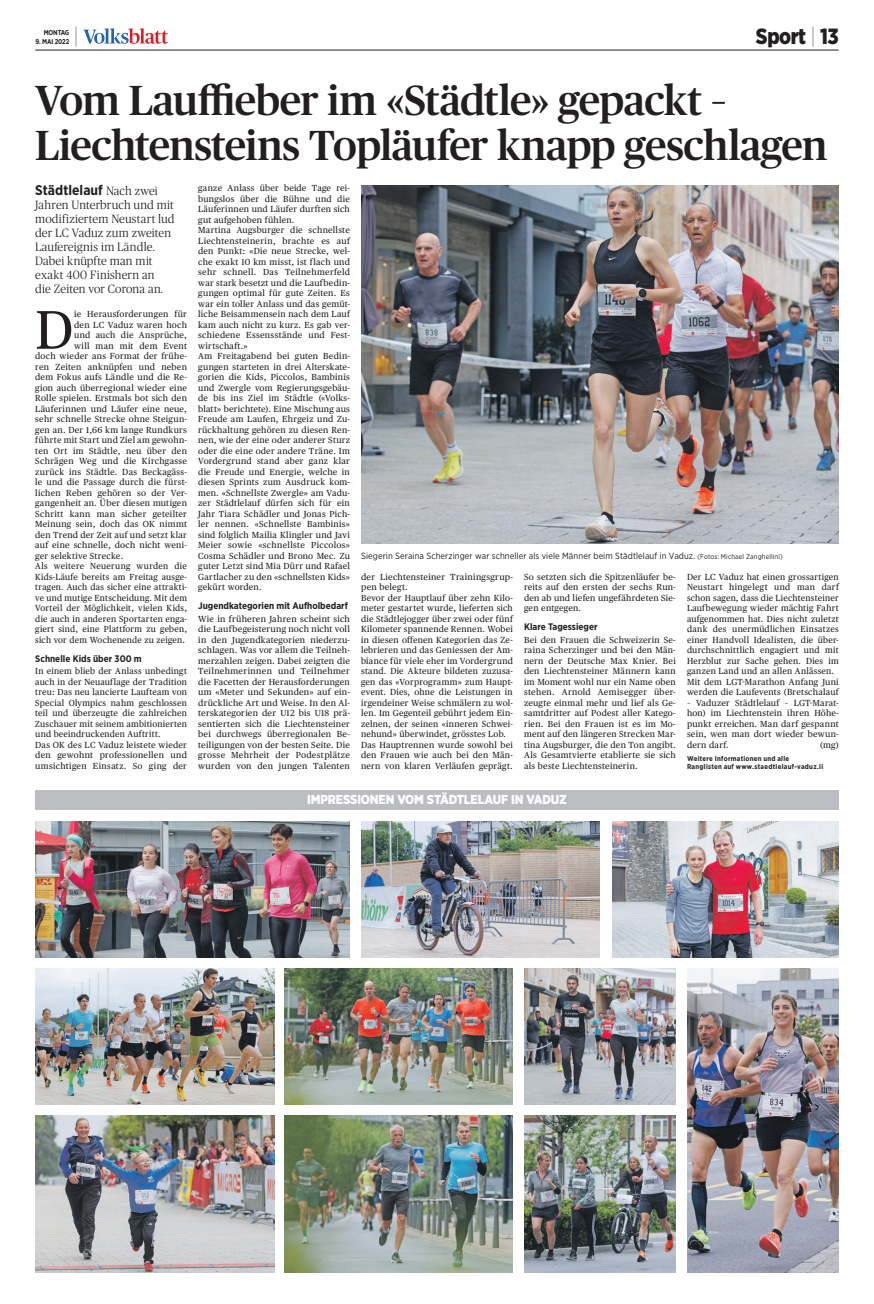
<style>
.page{position:relative;width:874px;height:1304px;background:#fff}
.page>*{position:absolute;margin:0;border:0;box-sizing:border-box;transform-origin:0 0}
.t1{font:54.3px "Publico Text";color:#231f20}
.t2{font:500 42px/45px "Publico";letter-spacing:-.02em;color:#231f20}
.t3{font:900 22px "Gotham Narrow";letter-spacing:-.02em;color:#231f20;scale:.94 1}
.t4{font:100 22px "Gotham Narrow";color:#231f20}
.t5{font:700 14px "Gotham Narrow";letter-spacing:.005em;color:#231f20}
.t6{font:900 13px "Gotham Narrow";letter-spacing:-.015em;color:#fff}
.t7{font:300 12px/14px "Publico";letter-spacing:.01em;color:#231f20}
.t8{font:700 9.5px "Gotham Narrow";color:#231f20}
.t9{font:9px "Gotham Narrow";letter-spacing:.01em;color:#231f20}
.t10{font:8.8px/10.5px "Publico Text";letter-spacing:.025em;color:#231f20}
.t11{font:8.8px "Publico Text";letter-spacing:.025em;color:#231f20;scale:.96 1}
.t12{font:700 7px/7.5px "Gotham Narrow";letter-spacing:.04em;color:#231f20}
.t13{font:700 7px "Gotham Narrow";letter-spacing:.04em;color:#231f20;scale:.94 1}
.s1{font-weight:100}
.s2{font-family:"Publico";font-weight:300;font-size:12px}
.s3{font-size:7px}
</style>
<div class="page">
<hr style="left:35px;top:50px;width:803px;height:1px;background:#231f20">
<svg style="left:83px;top:28px;width:85px;height:16px"></svg>
<img style="left:361px;top:185px;width:477px;height:358px">
<div style="left:35px;top:790px;width:803px;height:20px;background:#bcbdc0"></div>
<img style="left:35px;top:821px;width:315px;height:137px">
<img style="left:612px;top:821px;width:226px;height:137px">
<img style="left:284px;top:1115px;width:228px;height:158px">
<img style="left:35px;top:968px;width:239px;height:137px">
<img style="left:284px;top:968px;width:228px;height:137px">
<img style="left:524px;top:1115px;width:151px;height:158px">
<img style="left:35px;top:1115px;width:239px;height:158px">
<img style="left:361px;top:821px;width:238px;height:137px">
<img style="left:687px;top:968px;width:151px;height:305px">
<img style="left:524px;top:968px;width:151px;height:137px">
<h3 class="t4" style="left:74px;top:28px;width:7px">|</h3>
<h3 class="t3" style="left:755px;top:28px;width:89px">Sport-<span class="s1">|</span>-13</h3>
<h2 class="t2" style="left:35px;top:81px;width:793px">Vom Lauffieber im «Städtle» gepackt –<br>Liechtensteins Topläufer knapp geschlagen</h2>
<h3 class="t5" style="left:35px;top:185px;width:124px">Städtlelauf <span class="s2">Nach zwei</span></h3>
<h3 class="t7" style="left:35px;top:199px;width:141px">Jahren Unterbruch und mit modifiziertem Neustart lud der LC Vaduz zum zweiten<br>Laufereignis im Ländle.<br>Dabei knüpfte man mit exakt 400 Finishern an<br>die Zeiten vor Corona an.</h3>
<h1 class="t1" style="left:35px;top:306px;width:39px">D</h1>
<p class="t10" style="left:74px;top:309px;width:114px">ie Herausforderungen für</p>
<p class="t13" style="left:44px;top:30px;width:29px">MONTAG</p>
<p class="t13" style="left:35px;top:39px;width:37px">9. MAI 2022</p>
<p class="t10" style="left:198px;top:183px;width:153px">ganze Anlass über beide Tage rei&shy;bungslos über die Bühne und die Läuferinnen und Läufer durften sich gut aufgehoben fühlen.<br>Martina Augsburger die schnellste Liechtensteinerin, brachte es auf den Punkt: «Die neue Strecke, wel&shy;che exakt 10 km misst, ist flach und sehr schnell. Das Teilnehmerfeld war stark besetzt und die Laufbedin&shy;gungen optimal für gute Zeiten. Es war ein toller Anlass und das gemüt&shy;liche Beisammensein nach dem Lauf kam auch nicht zu kurz. Es gab ver&shy;schiedene Essensstände und Fest&shy;wirtschaft.»<br>Am Freitagabend bei guten Bedin&shy;gungen starteten in drei Alterskate&shy;gorien die Kids, Piccolos, Bambinis und Zwergle vom Regierungsgebäu&shy;de bis ins Ziel im Städtle («Volks&shy;blatt» berichtete). Eine Mischung aus Freude am Laufen, Ehrgeiz und Zu&shy;rückhaltung gehören zu diesen Ren&shy;nen, wie der eine oder anderer Sturz oder die eine oder andere Träne. Im Vordergrund stand aber ganz klar die Freude und Energie, welche in diesen Sprints zum Ausdruck kom&shy;men. «Schnellste Zwergle» am Vadu&shy;zer Städtlelauf dürfen sich für ein Jahr Tiara Schädler und Jonas Pich&shy;ler nennen. «Schnellste Bambinis» sind folglich Mailia Klingler und Javi Meier sowie «schnellste Piccolos» Cosma Schädler und Brono Mec. Zu guter Letzt sind Mia Dürr und Rafael Gartlacher zu den «schnellsten Kids» gekürt worden.</p>
<p class="t8" style="left:198px;top:603px;width:151px">Jugendkategorien mit Aufholbedarf</p>
<p class="t10" style="left:198px;top:614px;width:153px;text-align:justify">Wie in früheren Jahren scheint sich die Laufbegeisterung noch nicht voll in den Jugendkategorien niederzu&shy;schlagen. Was vor allem die Teilneh&shy;merzahlen zeigen. Dabei zeigten die Teilnehmerinnen und Teilnehmer die Facetten der Herausforderungen um «Meter und Sekunden» auf ein&shy;drückliche Art und Weise. In den Al&shy;terskategorien der U12 bis U18 prä&shy;sentierten sich die Liechtensteiner bei durchwegs überregionalen Be&shy;teiligungen von der besten Seite. Die grosse Mehrheit der Podestplätze wurden von den jungen Talenten</p>
<p class="t10" style="left:74px;top:320px;width:114px">den LC Vaduz waren hoch</p>
<p class="t10" style="left:74px;top:330px;width:114px">und auch die Ansprüche,</p>
<p class="t10" style="left:74px;top:341px;width:114px">will man mit dem Event</p>
<p class="t10" style="left:35px;top:351px;width:153px">doch wieder ans Format der frühe-</p>
<p class="t10" style="left:35px;top:362px;width:153px">ren Zeiten anknüpfen und neben</p>
<p class="t10" style="left:35px;top:372px;width:153px">dem Fokus aufs Ländle und die Re-</p>
<p class="t10" style="left:35px;top:383px;width:153px">gion auch überregional wieder eine</p>
<p class="t10" style="left:35px;top:393px;width:153px">Rolle spielen. Erstmals bot sich den</p>
<p class="t10" style="left:35px;top:404px;width:153px">Läuferinnen und Läufer eine neue,</p>
<p class="t10" style="left:35px;top:414px;width:153px">sehr schnelle Strecke ohne Steigun-</p>
<p class="t10" style="left:35px;top:425px;width:153px">gen an. Der 1,66 km lange Rundkurs</p>
<p class="t10" style="left:35px;top:435px;width:153px">führte mit Start und Ziel am gewohn-</p>
<p class="t10" style="left:35px;top:446px;width:153px">ten Ort im Städtle, neu über den</p>
<p class="t10" style="left:35px;top:456px;width:153px">Schrägen Weg und die Kirchgasse</p>
<p class="t10" style="left:35px;top:467px;width:153px">zurück ins Städtle. Das Beckagäss-</p>
<p class="t10" style="left:35px;top:477px;width:153px">le und die Passage durch die fürst-</p>
<p class="t10" style="left:35px;top:488px;width:153px">lichen Reben gehören so der Ver-</p>
<p class="t10" style="left:35px;top:498px;width:153px">gangenheit an. Über diesen mutigen</p>
<p class="t10" style="left:35px;top:509px;width:153px">Schritt kann man sicher geteilter</p>
<p class="t10" style="left:35px;top:519px;width:153px">Meinung sein, doch das OK nimmt</p>
<p class="t10" style="left:35px;top:530px;width:153px">den Trend der Zeit auf und setzt klar</p>
<p class="t10" style="left:35px;top:540px;width:153px">auf eine schnelle, doch nicht weni-</p>
<p class="t10" style="left:35px;top:551px;width:89px">ger selektive Strecke.</p>
<p class="t11" style="left:35px;top:562px;width:159px">Als weitere Neuerung wurden die</p>
<p class="t11" style="left:35px;top:573px;width:159px">Kids-Läufe bereits am Freitag ausge-</p>
<p class="t11" style="left:35px;top:583px;width:159px">tragen. Auch das sicher eine attrakti-</p>
<p class="t11" style="left:35px;top:594px;width:159px">ve und mutige Entscheidung. Mit dem</p>
<p class="t11" style="left:35px;top:604px;width:159px">Vorteil der Möglichkeit, vielen Kids,</p>
<p class="t11" style="left:35px;top:615px;width:159px">die auch in anderen Sportarten enga-</p>
<p class="t11" style="left:35px;top:625px;width:159px">giert sind, eine Plattform zu geben,</p>
<p class="t11" style="left:35px;top:636px;width:157px">sich vor dem Wochenende zu zeigen.</p>
<p class="t8" style="left:35px;top:655px;width:108px">Schnelle Kids über 300 m</p>
<p class="t10" style="left:35px;top:666px;width:153px">In einem blieb der Anlass unbedingt auch in der Neuauflage der Tradition treu: Das neu lancierte Laufteam von Special Olympics nahm geschlossen teil und überzeugte die zahlreichen Zuschauer mit seinem ambitionierten und beeindruckenden Auftritt.<br>Das OK des LC Vaduz leistete wieder den gewohnt professionellen und umsichtigen Einsatz. So ging der</p>
<p class="t9" style="left:361px;top:552px;width:423px">Siegerin Seraina Scherzinger war schneller als viele Männer beim Städtlelauf in Vaduz. <span class="s3">(Fotos: Michael Zanghellini)</span></p>
<p class="t10" style="left:361px;top:572px;width:153px">der Liechtensteiner Trainingsgrup&shy;pen belegt.<br>Bevor der Hauptlauf über zehn Kilo&shy;meter gestartet wurde, lieferten sich die Städtlejogger über zwei oder fünf Kilometer spannende Rennen. Wobei in diesen offenen Kategorien das Ze&shy;lebrieren und das Geniessen der Am&shy;biance für viele eher im Vordergrund stand. Die Akteure bildeten zuzusa&shy;gen das «Vorprogramm» zum Haupt&shy;event. Dies, ohne die Leistungen in irgendeiner Weise schmälern zu wol&shy;len. Im Gegenteil gebührt jedem Ein&shy;zelnen, der seinen «inneren Schwei&shy;nehund» überwindet, grösstes Lob.<br>Das Hauptrennen wurde sowohl bei den Frauen wie auch bei den Män&shy;nern von klaren Verläufen geprägt.</p>
<p class="t10" style="left:524px;top:572px;width:153px;text-align:justify">So setzten sich die Spitzenläufer be&shy;reits auf den ersten der sechs Run&shy;den ab und liefen ungefährdeten Sie&shy;gen entgegen.</p>
<p class="t10" style="left:686px;top:572px;width:153px">Der LC Vaduz hat einen grossartigen Neustart hingelegt und man darf schon sagen, dass die Liechtensteiner Laufbewegung wieder mächtig Fahrt aufgenommen hat. Dies nicht zuletzt dank des unermüdlichen Einsatzes einer Handvoll Idealisten, die über&shy;durchschnittlich engagiert und mit Herzblut zur Sache gehen. Dies im ganzen Land und an allen Anlässen.<br>Mit dem LGT-Marathon Anfang Juni werden die Laufevents (Bretschalauf</p>
<p class="t10" style="left:686px;top:698px;width:153px;text-align:justify">– Vaduzer Städtlelauf – LGT-Marat&shy;hon) im Liechtenstein ihren Höhe&shy;punkt erreichen. Man darf gespannt sein, wen man dort wieder bewun&shy;dern darf.</p>
<p class="t8" style="left:524px;top:624px;width:75px">Klare Tagessieger</p>
<p class="t10" style="left:524px;top:635px;width:153px;text-align:justify">Bei den Frauen die Schweizerin Se&shy;raina Scherzinger und bei den Män&shy;nern der Deutsche Max Knier. Bei den Liechtensteiner Männern kann im Moment wohl nur ein Name oben stehen. Arnold Aemisegger über&shy;zeugte einmal mehr und lief als Ge&shy;samtdritter auf Podest aller Katego&shy;rien. Bei den Frauen ist es im Mo&shy;ment auf den längeren Strecken Mar&shy;tina Augsburger, die den Ton angibt.<br>Als Gesamtvierte etablierte sie sich als beste Liechtensteinerin.</p>
<p class="t10" style="left:819px;top:740px;width:20px">(mg)</p>
<p class="t12" style="left:686px;top:755px;width:138px">Weitere Informationen und alle<br>Ranglisten auf www.staedtlelauf-vaduz.li</p>
<h3 class="t6" style="left:307px;top:795px;width:261px">IMPRESSIONEN VOM STÄDTLELAUF IN VADUZ</h3>
</div>
